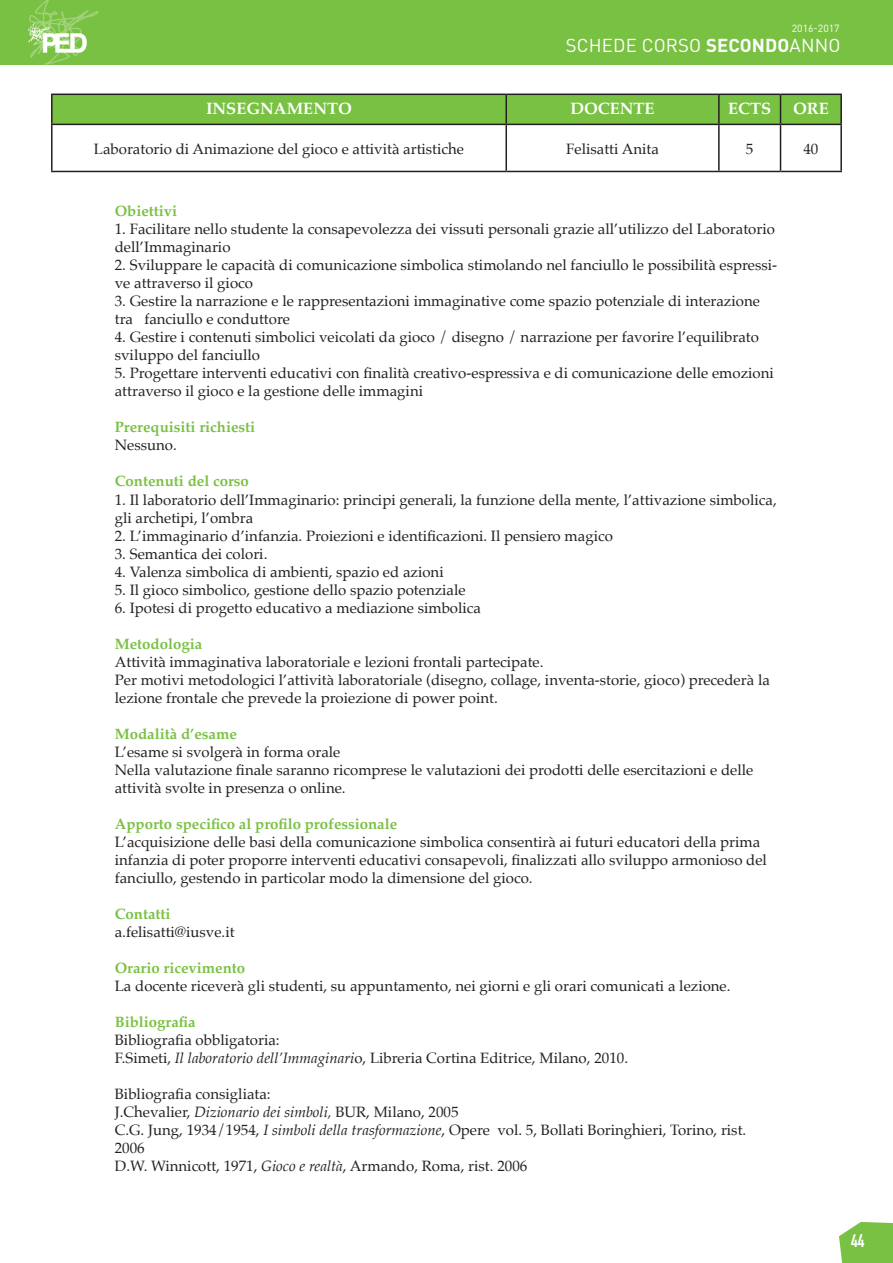
<style>
.page{position:relative;width:893px;height:1263px;background:#fff}
.page>*{position:absolute;margin:0;border:0;box-sizing:border-box;transform-origin:0 0}
.t1{font:18.45px "DIN Pro";letter-spacing:.01em;color:#fff}
.t2{font:700 17.85px "DIN Condensed";color:#fff}
.t3{font:700 16.5px "Palatino";color:#fff}
.t4{font:15px/18px "Palatino";color:#231f20}
.t5{font:700 15px "Palatino";color:#79c142}
.t6{font:10.35px "DIN Pro";color:#fff}
.s1{font-weight:700}
.s2{font-style:italic}
</style>
<div class="page">
<div style="left:0;top:0;width:893px;height:65px;background:#79c142"></div>
<svg style="left:28px;top:0;width:71px;height:65px"></svg>
<svg style="left:839px;top:1222px;width:54px;height:41px;background:#85c654"></svg>
<hr style="left:51px;top:94px;width:455px;height:1px;background:#231f20">
<hr style="left:51px;top:95px;width:2px;height:29px;background:#231f20">
<hr style="left:780px;top:94px;width:62px;height:1px;background:#231f20">
<svg style="left:52px;top:94px;width:788px;height:30px;background:#74b840"></svg>
<hr style="left:840px;top:95px;width:2px;height:29px;background:#231f20">
<hr style="left:51px;top:124px;width:455px;height:1px;background:#231f20">
<hr style="left:51px;top:125px;width:2px;height:46px;background:#231f20">
<hr style="left:506px;top:124px;width:213px;height:1px;background:#231f20">
<hr style="left:505px;top:125px;width:2px;height:46px;background:#231f20">
<hr style="left:719px;top:124px;width:61px;height:1px;background:#231f20">
<hr style="left:718px;top:125px;width:2px;height:46px;background:#231f20">
<hr style="left:780px;top:124px;width:62px;height:1px;background:#231f20">
<hr style="left:780px;top:125px;width:1px;height:46px;background:#231f20">
<hr style="left:840px;top:125px;width:2px;height:46px;background:#231f20">
<hr style="left:51px;top:171px;width:455px;height:1px;background:#231f20">
<hr style="left:506px;top:171px;width:213px;height:1px;background:#231f20">
<hr style="left:719px;top:171px;width:61px;height:1px;background:#231f20">
<hr style="left:780px;top:171px;width:62px;height:1px;background:#231f20">
<p class="t6" style="left:792px;top:21px;width:49px">2016-2017</p>
<p class="t1" style="left:566px;top:33px;width:276px">SCHEDE CORSO <span class="s1">SECONDO</span>ANNO</p>
<p class="t3" style="left:206px;top:94px;width:147px">INSEGNAMENTO</p>
<p class="t3" style="left:570px;top:94px;width:86px">DOCENTE</p>
<p class="t3" style="left:728px;top:94px;width:45px">ECTS</p>
<p class="t3" style="left:793px;top:94px;width:37px">ORE</p>
<p class="t4" style="left:94px;top:140px;width:372px">Laboratorio di Animazione del gioco e attività artistiche</p>
<p class="t4" style="left:566px;top:140px;width:94px">Felisatti Anita</p>
<p class="t4" style="left:746px;top:140px;width:9px">5</p>
<p class="t4" style="left:803px;top:140px;width:16px">40</p>
<p class="t5" style="left:115px;top:199px;width:64px">Obiettivi</p>
<p class="t4" style="left:115px;top:220px;width:662px">1. Facilitare nello studente la consapevolezza dei vissuti personali grazie all’utilizzo del Laboratorio dell’Immaginario</p>
<p class="t4" style="left:115px;top:256px;width:664px">2. Sviluppare le capacità di comunicazione simbolica stimolando nel fanciullo le possibilità espressi&shy;ve attraverso il gioco</p>
<p class="t4" style="left:115px;top:292px;width:647px">3. Gestire la narrazione e le rappresentazioni immaginative come spazio potenziale di interazione tra fanciullo e conduttore</p>
<p class="t4" style="left:115px;top:328px;width:646px">4. Gestire i contenuti simbolici veicolati da gioco / disegno / narrazione per favorire l’equilibrato sviluppo del fanciullo</p>
<p class="t4" style="left:115px;top:364px;width:660px">5. Progettare interventi educativi con finalità creativo-espressiva e di comunicazione delle emozioni attraverso il gioco e la gestione delle immagini</p>
<p class="t5" style="left:115px;top:415px;width:142px">Prerequisiti richiesti</p>
<p class="t4" style="left:115px;top:436px;width:64px">Nessuno.</p>
<p class="t5" style="left:115px;top:469px;width:136px">Contenuti del corso</p>
<p class="t4" style="left:115px;top:490px;width:663px">1. Il laboratorio dell’Immaginario: principi generali, la funzione della mente, l’attivazione simbolica, gli archetipi, l’ombra</p>
<p class="t4" style="left:115px;top:526px;width:500px">2. L’immaginario d’infanzia. Proiezioni e identificazioni. Il pensiero magico</p>
<p class="t4" style="left:115px;top:544px;width:154px">3. Semantica dei colori.</p>
<p class="t4" style="left:115px;top:562px;width:330px">4. Valenza simbolica di ambienti, spazio ed azioni</p>
<p class="t4" style="left:115px;top:580px;width:352px">5. Il gioco simbolico, gestione dello spazio potenziale</p>
<p class="t4" style="left:115px;top:598px;width:368px">6. Ipotesi di progetto educativo a mediazione simbolica</p>
<p class="t5" style="left:115px;top:631px;width:89px">Metodologia</p>
<p class="t4" style="left:115px;top:652px;width:430px">Attività immaginativa laboratoriale e lezioni frontali partecipate.</p>
<p class="t4" style="left:115px;top:670px;width:657px">Per motivi metodologici l’attività laboratoriale (disegno, collage, inventa-storie, gioco) precederà la lezione frontale che prevede la proiezione di power point.</p>
<p class="t5" style="left:115px;top:721px;width:124px">Modalità d’esame</p>
<p class="t4" style="left:115px;top:742px;width:227px">L’esame si svolgerà in forma orale</p>
<p class="t4" style="left:115px;top:760px;width:640px">Nella valutazione finale saranno ricomprese le valutazioni dei prodotti delle esercitazioni e delle attività svolte in presenza o online.</p>
<p class="t5" style="left:115px;top:811px;width:284px">Apporto specifico al profilo professionale</p>
<p class="t4" style="left:115px;top:832px;width:654px">L’acquisizione delle basi della comunicazione simbolica consentirà ai futuri educatori della prima infanzia di poter proporre interventi educativi consapevoli, finalizzati allo sviluppo armonioso del fanciullo, gestendo in particolar modo la dimensione del gioco.</p>
<p class="t5" style="left:115px;top:901px;width:57px">Contatti</p>
<p class="t4" style="left:115px;top:922px;width:121px">a.felisatti@iusve.it</p>
<p class="t5" style="left:115px;top:955px;width:132px">Orario ricevimento</p>
<p class="t4" style="left:115px;top:976px;width:617px">La docente riceverà gli studenti, su appuntamento, nei giorni e gli orari comunicati a lezione.</p>
<p class="t5" style="left:115px;top:1009px;width:82px">Bibliografia</p>
<p class="t4" style="left:115px;top:1030px;width:166px">Bibliografia obbligatoria:</p>
<p class="t4" style="left:115px;top:1048px;width:515px">F.Simeti, <span class="s2">Il laboratorio dell’Immaginari</span>o, Libreria Cortina Editrice, Milano, 2010.</p>
<p class="t4" style="left:115px;top:1084px;width:157px">Bibliografia consigliata:</p>
<p class="t4" style="left:115px;top:1102px;width:345px">J.Chevalier, <span class="s2">Dizionario dei simboli,</span> BUR, Milano, 2005</p>
<p class="t4" style="left:115px;top:1120px;width:633px">C.G. Jung, 1934/1954, <span class="s2">I simboli della trasformazione</span>, Opere vol. 5, Bollati Boringhieri, Torino, rist.<br>2006</p>
<p class="t4" style="left:115px;top:1156px;width:414px">D.W. Winnicott, 1971, <span class="s2">Gioco e realtà</span>, Armando, Roma, rist. 2006</p>
<p class="t2" style="left:851px;top:1228px;width:15px">44</p>
</div>
